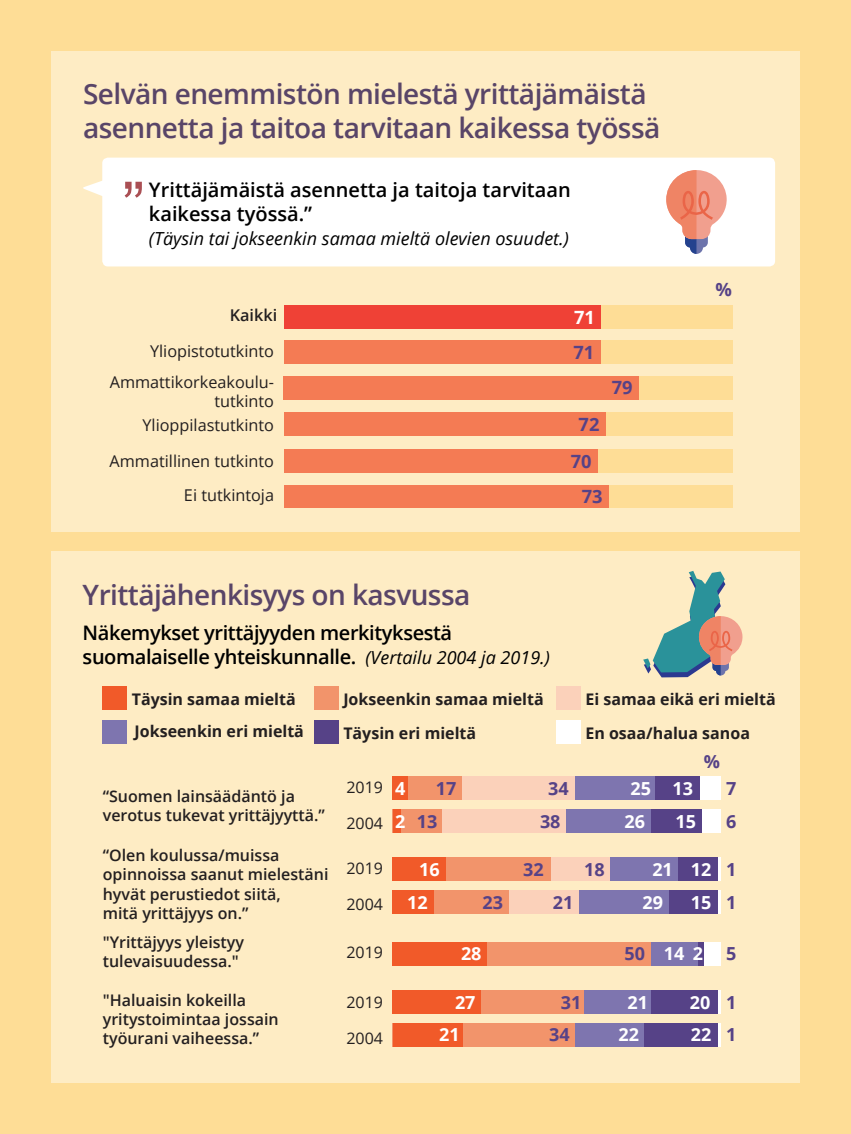
<style>
.page{position:relative;width:851px;height:1134px;background:#fff}
.page>*{position:absolute;margin:0;border:0;box-sizing:border-box;transform-origin:0 0}
.t1{font:68px "Arial";color:#aa4f54}
.Header03{font:600 28px "Open Sans";letter-spacing:-.02em;color:#594568}
.Header04{font:600 20px "Open Sans";letter-spacing:-.02em;color:#000}
.Header05{font:600 20px/24px "Open Sans";color:#000}
.t2{font:700 18.2px/37.6px "Open Sans";color:#564287;text-align:center}
.t3{font:700 18.2px/35.2px "Open Sans";color:#fff}
.paragraph3{font:italic 18px "Open Sans";color:#000}
.t4{font:700 18px "Open Sans";color:#fff}
.t5{font:700 18px "Open Sans";color:#564287}
.t6{font:16.2px/30.6px "Open Sans";color:#231f20;text-align:right}
.t7{font:600 16.2px "Open Sans";color:#231f20}
.t8{font:600 16px/19.2px "Open Sans";color:#231f20}
.t9{font:700 16px "Open Sans";color:#231f20}
.t10{font:16px "Open Sans";color:#231f20}
.s1{color:#564287}
.s2{font-weight:400;font-style:italic;font-size:18px}
.s3{color:#fff}
</style>
<div class="page">
<div style="left:0;top:0;width:850px;height:1134px;background:#fedd96"></div>
<div style="left:51px;top:51px;width:748px;height:481px;background:#feecc4"></div>
<div style="left:102px;top:158px;width:673px;height:108px;background:#fff;border-radius:6px"></div>
<svg style="left:83px;top:178px;width:20px;height:21px"></svg>
<div style="left:284px;top:341px;width:448px;height:23px;background:#fedd96"></div>
<div style="left:284px;top:341px;width:316px;height:23px;background:#f47b54"></div>
<div style="left:284px;top:485px;width:448px;height:22px;background:#fedd96"></div>
<div style="left:284px;top:485px;width:324px;height:22px;background:#f47b54"></div>
<div style="left:284px;top:449px;width:448px;height:24px;background:#fedd96"></div>
<div style="left:284px;top:449px;width:313px;height:24px;background:#f47b54"></div>
<div style="left:284px;top:412px;width:448px;height:23px;background:#fedd96"></div>
<div style="left:284px;top:412px;width:321px;height:23px;background:#f47b54"></div>
<div style="left:284px;top:376px;width:448px;height:23px;background:#fedd96"></div>
<div style="left:284px;top:376px;width:354px;height:23px;background:#f47b54"></div>
<div style="left:284px;top:305px;width:448px;height:23px;background:#fedd96"></div>
<div style="left:284px;top:305px;width:316px;height:23px;background:#ef4136"></div>
<div style="left:51px;top:552px;width:748px;height:531px;background:#feecc4"></div>
<svg style="left:666px;top:170px;width:61px;height:84px"></svg>
<div style="left:102px;top:686px;width:24px;height:23px;background:#f15a29"></div>
<div style="left:314px;top:686px;width:24px;height:23px;background:#f2946b"></div>
<div style="left:314px;top:721px;width:24px;height:23px;background:#564287"></div>
<div style="left:556px;top:686px;width:24px;height:23px;background:#fbd1ba"></div>
<div style="left:556px;top:721px;width:24px;height:23px;background:#fff"></div>
<div style="left:103px;top:721px;width:24px;height:23px;background:#7e75af"></div>
<div style="left:393px;top:777px;width:327px;height:23px;background:#fff"></div>
<div style="left:393px;top:777px;width:306px;height:23px;background:#564287"></div>
<div style="left:393px;top:777px;width:261px;height:23px;background:#7e75af"></div>
<div style="left:393px;top:777px;width:181px;height:23px;background:#fbd1ba"></div>
<div style="left:392px;top:777px;width:69px;height:23px;background:#f2946b"></div>
<div style="left:392px;top:777px;width:16px;height:23px;background:#f15a29"></div>
<div style="left:393px;top:809px;width:327px;height:23px;background:#fff"></div>
<div style="left:393px;top:809px;width:308px;height:23px;background:#564287"></div>
<div style="left:393px;top:809px;width:257px;height:23px;background:#7e75af"></div>
<div style="left:393px;top:809px;width:173px;height:23px;background:#fbd1ba"></div>
<div style="left:392px;top:809px;width:50px;height:23px;background:#f2946b"></div>
<div style="left:392px;top:809px;width:8px;height:23px;background:#f15a29"></div>
<div style="left:393px;top:858px;width:324px;height:23px;background:#564287"></div>
<div style="left:393px;top:858px;width:284px;height:23px;background:#7e75af"></div>
<div style="left:393px;top:858px;width:216px;height:23px;background:#fbd1ba"></div>
<div style="left:392px;top:858px;width:158px;height:23px;background:#f2946b"></div>
<div style="left:392px;top:858px;width:54px;height:23px;background:#f15a29"></div>
<div style="left:393px;top:891px;width:324px;height:23px;background:#564287"></div>
<div style="left:393px;top:891px;width:275px;height:23px;background:#7e75af"></div>
<div style="left:393px;top:891px;width:185px;height:23px;background:#fbd1ba"></div>
<div style="left:392px;top:891px;width:116px;height:23px;background:#f2946b"></div>
<div style="left:392px;top:891px;width:42px;height:23px;background:#f15a29"></div>
<svg style="left:393px;top:942px;width:327px;height:23px"></svg>
<div style="left:393px;top:942px;width:304px;height:23px;background:#7e75af"></div>
<div style="left:392px;top:942px;width:258px;height:23px;background:#f2946b"></div>
<div style="left:392px;top:942px;width:95px;height:23px;background:#f15a29"></div>
<div style="left:393px;top:991px;width:324px;height:23px;background:#564287"></div>
<div style="left:393px;top:991px;width:257px;height:23px;background:#7e75af"></div>
<div style="left:392px;top:991px;width:191px;height:23px;background:#f2946b"></div>
<div style="left:392px;top:991px;width:89px;height:23px;background:#f15a29"></div>
<div style="left:393px;top:1023px;width:324px;height:23px;background:#564287"></div>
<div style="left:393px;top:1023px;width:251px;height:23px;background:#7e75af"></div>
<div style="left:392px;top:1023px;width:183px;height:23px;background:#f2946b"></div>
<div style="left:392px;top:1023px;width:70px;height:23px;background:#f15a29"></div>
<svg style="left:643px;top:571px;width:99px;height:106px"></svg>
<h2 class="Header03" style="left:83px;top:75px;width:565px">Selvän enemmistön mielestä yrittäjämäistä</h2>
<h2 class="Header03" style="left:83px;top:109px;width:578px">asennetta ja taitoa tarvitaan kaikessa työssä</h2>
<h3 class="Header05" style="left:149px;top:177px;width:423px">Yrittäjämäistä asennetta ja taitoja tarvitaan kaikessa työssä.”</h3>
<p class="paragraph3" style="left:149px;top:226px;width:421px">(Täysin tai jokseenkin samaa mieltä olevien osuudet.)</p>
<h1 class="t1" style="left:122px;top:162px;width:24px">”</h1>
<p class="t7" style="left:230px;top:304px;width:49px">Kaikki</p>
<p class="t6" style="left:110px;top:335px;width:166px">Yliopistotutkinto<br>Ammattikorkeakoulu-</p>
<p class="t6" style="left:142px;top:389px;width:133px;line-height:23.6px">tutkinto<br>Ylioppilastutkinto</p>
<p class="t6" style="left:109px;top:443px;width:166px;line-height:34.8px">Ammatillinen tutkinto<br>Ei tutkintoja</p>
<p class="t3" style="left:573px;top:299px;width:23px">71<br><span class="s1">71</span></p>
<p class="t2" style="left:570px;top:405px;width:30px">72<br>70</p>
<p class="t2" style="left:581px;top:477px;width:22px">73</p>
<p class="t2" style="left:611px;top:368px;width:22px">79</p>
<p class="t2" style="left:715px;top:270px;width:18px">%</p>
<h2 class="Header03" style="left:83px;top:576px;width:389px">Yrittäjähenkisyys on kasvussa</h2>
<h3 class="Header04" style="left:83px;top:619px;width:371px">Näkemykset yrittäjyyden merkityksestä</h3>
<h3 class="Header04" style="left:83px;top:643px;width:468px">suomalaiselle yhteiskunnalle. <span class="s2">(Vertailu 2004 ja 2019.)</span></h3>
<p class="t9" style="left:132px;top:688px;width:165px">Täysin samaa mieltä</p>
<p class="t9" style="left:343px;top:688px;width:202px">Jokseenkin samaa mieltä</p>
<p class="t9" style="left:585px;top:688px;width:192px">Ei samaa eikä eri mieltä</p>
<p class="t9" style="left:135px;top:720px;width:171px">Jokseenkin eri mieltä</p>
<p class="t9" style="left:343px;top:722px;width:134px">Täysin eri mieltä</p>
<p class="t9" style="left:585px;top:722px;width:166px">En osaa/halua sanoa</p>
<p class="t4" style="left:672px;top:775px;width:22px">13</p>
<p class="t5" style="left:703px;top:749px;width:18px">%</p>
<p class="t10" style="left:346px;top:776px;width:38px">2019</p>
<p class="t10" style="left:346px;top:812px;width:38px">2004</p>
<p class="t4" style="left:395px;top:775px;width:12px">4</p>
<p class="t5" style="left:436px;top:775px;width:22px">17</p>
<p class="t5" style="left:548px;top:775px;width:22px">34</p>
<p class="t4" style="left:630px;top:775px;width:22px">25</p>
<p class="t5" style="left:726px;top:775px;width:12px">7</p>
<p class="t5" style="left:395px;top:808px;width:44px"><span class="s3">2</span> 13</p>
<p class="t5" style="left:540px;top:808px;width:22px">38</p>
<p class="t4" style="left:624px;top:808px;width:22px">26</p>
<p class="t4" style="left:675px;top:808px;width:22px">15</p>
<p class="t5" style="left:726px;top:808px;width:12px">6</p>
<p class="t4" style="left:419px;top:857px;width:22px">16</p>
<p class="t5" style="left:523px;top:857px;width:22px">32</p>
<p class="t5" style="left:584px;top:857px;width:22px">18</p>
<p class="t4" style="left:652px;top:857px;width:85px">21 12 <span class="s1">1</span></p>
<p class="t4" style="left:407px;top:890px;width:22px">12</p>
<p class="t5" style="left:482px;top:890px;width:22px">23</p>
<p class="t5" style="left:553px;top:890px;width:22px">21</p>
<p class="t4" style="left:642px;top:890px;width:22px">29</p>
<p class="t4" style="left:690px;top:890px;width:47px">15 <span class="s1">1</span></p>
<p class="t8" style="left:103px;top:786px;width:223px">“Suomen lainsäädäntö ja verotus tukevat yrittäjyyttä.”</p>
<p class="t8" style="left:103px;top:845px;width:227px">“Olen koulussa/muissa opinnoissa saanut mielestäni hyvät perustiedot siitä,<br>mitä yrittäjyys on.”</p>
<p class="t10" style="left:346px;top:857px;width:38px">2019</p>
<p class="t10" style="left:346px;top:893px;width:38px">2004</p>
<p class="t8" style="left:103px;top:932px;width:143px">"Yrittäjyys yleistyy tulevaisuudessa."</p>
<p class="t8" style="left:103px;top:990px;width:177px">"Haluaisin kokeilla yritystoimintaa jossain työurani vaiheessa.”</p>
<p class="t10" style="left:346px;top:991px;width:38px">2019</p>
<p class="t10" style="left:346px;top:941px;width:38px">2019</p>
<p class="t10" style="left:346px;top:1027px;width:38px">2004</p>
<p class="t4" style="left:461px;top:941px;width:22px">28</p>
<p class="t4" style="left:624px;top:941px;width:80px"><span class="s1">50</span> 14 2</p>
<p class="t5" style="left:726px;top:941px;width:12px">5</p>
<p class="t4" style="left:455px;top:990px;width:22px">27</p>
<p class="t5" style="left:560px;top:990px;width:22px">31</p>
<p class="t4" style="left:627px;top:990px;width:22px">21</p>
<p class="t4" style="left:689px;top:990px;width:48px">20 <span class="s1">1</span></p>
<p class="t4" style="left:439px;top:1022px;width:22px">21</p>
<p class="t5" style="left:549px;top:1022px;width:22px">34</p>
<p class="t4" style="left:618px;top:1022px;width:22px">22</p>
<p class="t4" style="left:690px;top:1022px;width:47px">22 <span class="s1">1</span></p>
</div>
